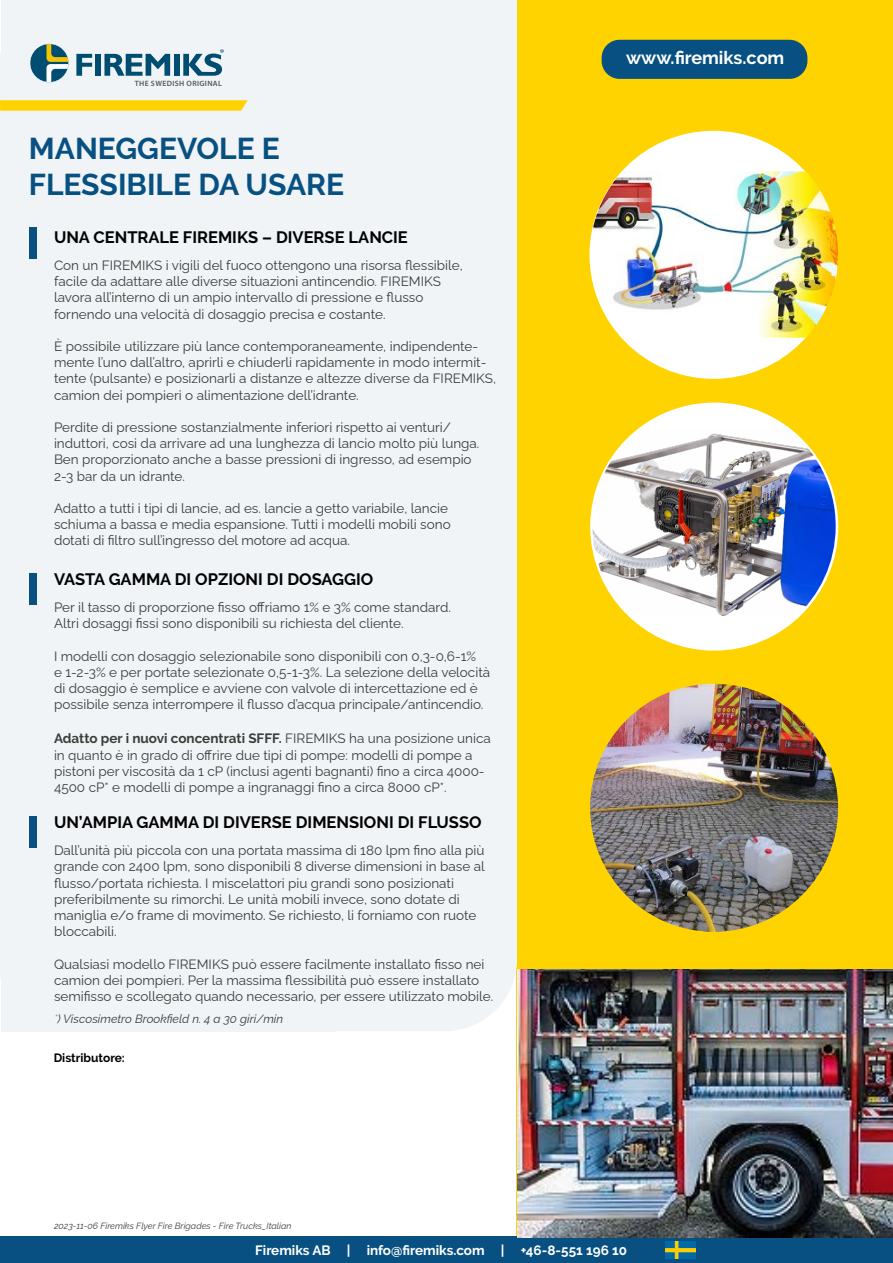
<style>
.page{position:relative;width:893px;height:1263px;background:#fff}
.page>*{position:absolute;margin:0;border:0;box-sizing:border-box;transform-origin:0 0}
.t1{font:700 30px/36px "Raleway";color:#075081}
.t2{font:700 18px "Raleway";color:#fff}
.t3{font:700 16.5px "Raleway";color:#020203}
.t4{font:13.5px/16.2px "Raleway";color:#3c3c3b}
.t5{font:700 13.5px "Raleway";color:#fff}
.t6{font:italic 12px "Raleway";color:#3c3c3b}
.t7{font:700 12px "Raleway";color:#000}
.t8{font:italic 9px "Raleway";color:#3c3c3b}
.t9{font:600 7.65px "Myriad Pro";letter-spacing:.045em;color:#52575a}
.s1{font-weight:700}
.s2{font-weight:100}
</style>
<div class="page">
<div style="left:517px;top:0;width:376px;height:1237px;background:#ffd300"></div>
<div style="left:0;top:0;width:517px;height:1031px;background:#f0f4f6"></div>
<svg style="left:30px;top:44px;width:39px;height:39px"></svg>
<svg style="left:76px;top:54px;width:16px;height:22px"></svg>
<div style="left:95px;top:54px;width:6px;height:22px;background:#004d72"></div>
<svg style="left:104px;top:54px;width:66px;height:22px"></svg>
<div style="left:174px;top:54px;width:6px;height:22px;background:#004d72"></div>
<svg style="left:183px;top:49px;width:41px;height:27px"></svg>
<svg style="left:0;top:100px;width:248px;height:11px;background:#fdd50f"></svg>
<div style="left:0;top:1237px;width:893px;height:26px;background:#075081"></div>
<div style="left:29px;top:227px;width:7px;height:32px;background:#075081"></div>
<div style="left:29px;top:573px;width:7px;height:32px;background:#075081"></div>
<div style="left:29px;top:816px;width:7px;height:32px;background:#075081"></div>
<div style="left:589px;top:131px;width:248px;height:248px;background:#fff;border-radius:50%"></div>
<img style="left:591px;top:171px;width:247px;height:167px">
<div style="left:590px;top:403px;width:248px;height:248px;background:#fff;border-radius:50%"></div>
<img style="left:592px;top:427px;width:244px;height:191px">
<img style="left:590px;top:684px;width:248px;height:248px;border-radius:124px">
<div style="left:602px;top:40px;width:205px;height:39px;background:#075081;border-radius:18px"></div>
<img style="left:517px;top:970px;width:376px;height:267px">
<img style="left:666px;top:1241px;width:29px;height:18px">
<p class="t9" style="left:135px;top:78px;width:89px">THE SWEDISH ORIGINAL</p>
<h1 class="t1" style="left:29px;top:131px;width:317px">MANEGGEVOLE E<br>FLESSIBILE DA USARE</h1>
<p class="t3" style="left:54px;top:228px;width:355px">UNA CENTRALE FIREMIKS – DIVERSE LANCIE</p>
<p class="t4" style="left:54px;top:256px;width:410px">Con un FIREMIKS i vigili del fuoco ottengono una risorsa flessibile, facile da adattare alle diverse situazioni antincendio. FIREMIKS lavora all’interno di un ampio intervallo di pressione e flusso fornendo una velocità di dosaggio precisa e costante.</p>
<p class="t4" style="left:54px;top:337px;width:444px">È possibile utilizzare più lance contemporaneamente, indipendente&shy;mente l’uno dall’altro, aprirli e chiuderli rapidamente in modo intermit&shy;tente (pulsante) e posizionarli a distanze e altezze diverse da FIREMIKS, camion dei pompieri o alimentazione dell’idrante.</p>
<p class="t4" style="left:54px;top:418px;width:427px">Perdite di pressione sostanzialmente inferiori rispetto ai venturi/ induttori, cosi da arrivare ad una lunghezza di lancio molto più lunga.<br>Ben proporzionato anche a basse pressioni di ingresso, ad esempio 2-3 bar da un idrante.</p>
<p class="t4" style="left:54px;top:499px;width:398px">Adatto a tutti i tipi di lancie, ad es. lancie a getto variabile, lancie schiuma a bassa e media espansione. Tutti i modelli mobili sono dotati di filtro sull’ingresso del motore ad acqua.</p>
<p class="t3" style="left:54px;top:570px;width:321px">VASTA GAMMA DI OPZIONI DI DOSAGGIO</p>
<p class="t4" style="left:54px;top:598px;width:398px">Per il tasso di proporzione fisso offriamo 1% e 3% come standard.<br>Altri dosaggi fissi sono disponibili su richiesta del cliente.</p>
<p class="t4" style="left:54px;top:646px;width:438px">I modelli con dosaggio selezionabile sono disponibili con 0,3-0,6-1%<br>e 1-2-3% e per portate selezionate 0,5-1-3%. La selezione della velocità di dosaggio è semplice e avviene con valvole di intercettazione ed è possibile senza interrompere il flusso d’acqua principale/antincendio.</p>
<p class="t4" style="left:54px;top:729px;width:438px"><span class="s1">Adatto per i nuovi concentrati SFFF.</span> FIREMIKS ha una posizione unica in quanto è in grado di offrire due tipi di pompe: modelli di pompe a pistoni per viscosità da 1 cP (inclusi agenti bagnanti) fino a circa 4000- 4500 cP* e modelli di pompe a ingranaggi fino a circa 8000 cP*.</p>
<p class="t3" style="left:54px;top:813px;width:429px">UN’AMPIA GAMMA DI DIVERSE DIMENSIONI DI FLUSSO</p>
<p class="t4" style="left:54px;top:841px;width:432px">Dall’unità più piccola con una portata massima di 180 lpm fino alla più grande con 2400 lpm, sono disponibili 8 diverse dimensioni in base al flusso/portata richiesta. I miscelattori piu grandi sono posizionati preferibilmente su rimorchi. Le unità mobili invece, sono dotate di maniglia e/o frame di movimento. Se richiesto, li forniamo con ruote bloccabili.</p>
<p class="t4" style="left:54px;top:954px;width:441px">Qualsiasi modello FIREMIKS può essere facilmente installato fisso nei camion dei pompieri. Per la massima flessibilità può essere installato semifisso e scollegato quando necessario, per essere utilizzato mobile.</p>
<p class="t6" style="left:54px;top:1009px;width:231px"><span class="s2">*</span>) Viscosimetro Brookfield n. 4 a 30 giri/min</p>
<p class="t7" style="left:54px;top:1050px;width:73px">Distributore:</p>
<p class="t8" style="left:54px;top:1218px;width:239px">2023-11-06 Firemiks Flyer Fire Brigades - Fire Trucks_Italian</p>
<h2 class="t2" style="left:626px;top:48px;width:160px">www.firemiks.com</h2>
<p class="t5" style="left:255px;top:1242px;width:373px">Firemiks AB | info@firemiks.com | +46-8-551 196 10</p>
</div>
